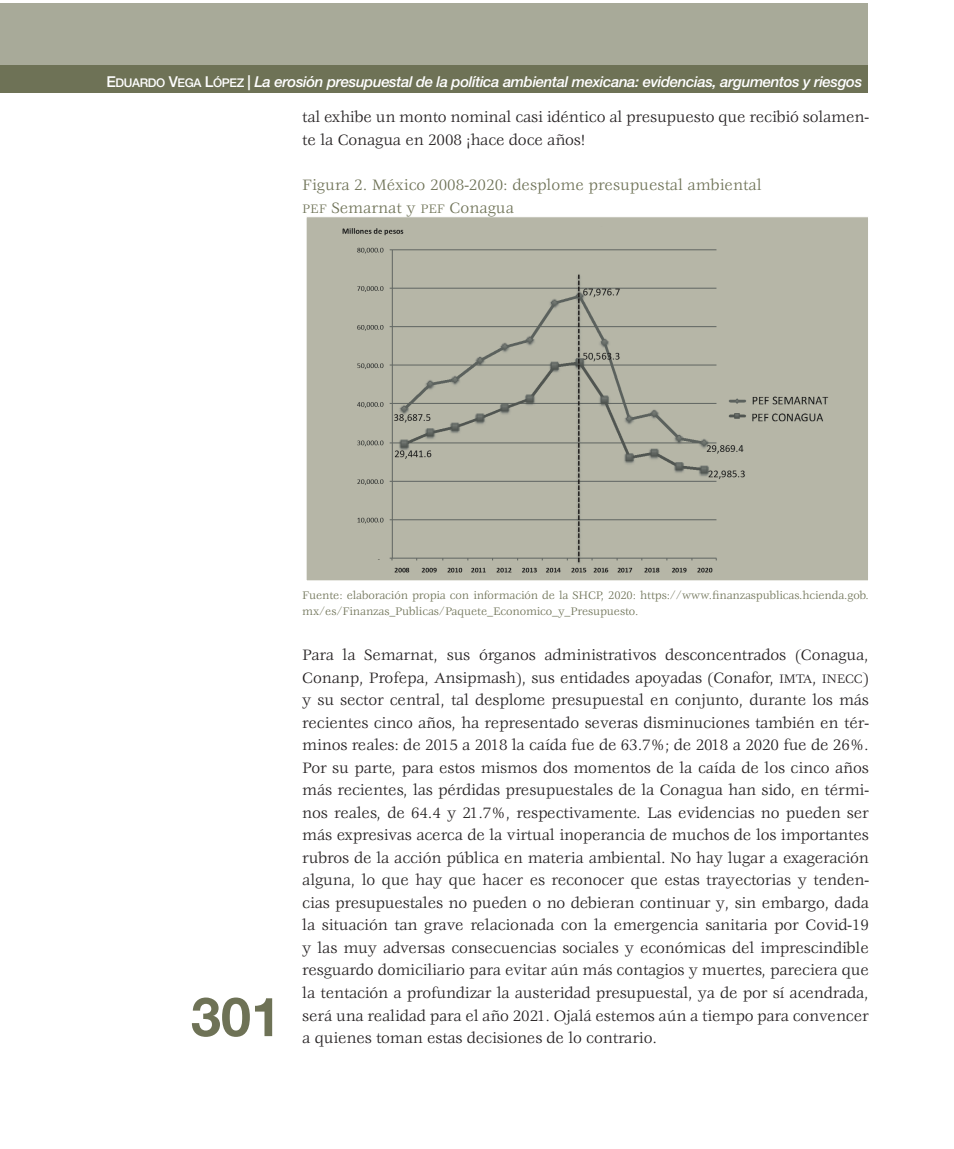
<style>
.page{position:relative;width:954px;height:1149px;background:#fff}
.page>*{position:absolute;margin:0;border:0;box-sizing:border-box;transform-origin:0 0}
.t1{font:700 54px "Helvetica Neue LT Std";color:#6e7256}
.INICIO_TXT{font:16.5px/22.5px "Veljovic";letter-spacing:-.01em;color:#231f20}
.SUBTITULO{font:16.5px/22.5px "Veljovic";color:#6e7256}
.t2{font:italic 500 15px "Helvetica Neue LT Std";letter-spacing:-.025em;color:#fff}
.PIE_PAG{font:12px/16.5px "Veljovic";letter-spacing:-.01em;color:#6e7256}
.s1{font-family:"Helvetica Neue LT Std Md SC800";font-weight:400;font-style:normal}
.s2{font-family:"Helvetica Neue LT Std Md SC800";font-weight:400;font-style:normal;font-size:12px}
.s3{font-size:13.5px}
</style>
<div class="page">
<div style="left:0;top:3px;width:867px;height:67px;background:#a8aa99"></div>
<div style="left:0;top:66px;width:867px;height:27px;background:#6e7256"></div>
<div style="left:306px;top:216px;width:563px;height:365px;background:#b6b6a7;border:1px solid #fff"></div>
<p class="t2" style="left:106px;top:72px;width:757px"><span class="s1">E</span><span class="s2">DUARDO</span> <span class="s1">V</span><span class="s2">EGA</span> <span class="s1">L</span><span class="s2">ÓPEZ</span> | La erosión presupuestal de la política ambiental mexicana: evidencias, argumentos y riesgos</p>
<p class="INICIO_TXT" style="left:302px;top:107px;width:568px">tal exhibe un monto nominal casi idéntico al presupuesto que recibió solamen&shy;te la Conagua en 2008 ¡hace doce años!</p>
<p class="SUBTITULO" style="left:302px;top:174px;width:461px">Figura 2. México 2008-2020: desplome presupuestal ambiental<br><span class="s3">PEF</span> Semarnat y <span class="s3">PEF</span> Conagua</p>
<h1 class="t1" style="left:191px;top:983px;width:92px">301</h1>
<p class="PIE_PAG" style="left:302px;top:587px;width:568px">Fuente: elaboración propia con información de la SHCP, 2020: https://www.finanzaspublicas.hcienda.gob. mx/es/Finanzas_Publicas/Paquete_Economico_y_Presupuesto.</p>
<p class="INICIO_TXT" style="left:302px;top:644px;width:568px;text-align:justify">Para la Semarnat, sus órganos administrativos desconcentrados (Conagua, Conanp, Profepa, Ansipmash), sus entidades apoyadas (Conafor, <span class="s3">IMTA</span>, <span class="s3">INECC</span>) y su sector central, tal desplome presupuestal en conjunto, durante los más recientes cinco años, ha representado severas disminuciones también en tér&shy;minos reales: de 2015 a 2018 la caída fue de 63.7%; de 2018 a 2020 fue de 26%.<br>Por su parte, para estos mismos dos momentos de la caída de los cinco años más recientes, las pérdidas presupuestales de la Conagua han sido, en térmi&shy;nos reales, de 64.4 y 21.7%, respectivamente. Las evidencias no pueden ser más expresivas acerca de la virtual inoperancia de muchos de los importantes rubros de la acción pública en materia ambiental. No hay lugar a exageración alguna, lo que hay que hacer es reconocer que estas trayectorias y tenden&shy;cias presupuestales no pueden o no debieran continuar y, sin embargo, dada la situación tan grave relacionada con la emergencia sanitaria por Covid-19 y las muy adversas consecuencias sociales y económicas del imprescindible resguardo domiciliario para evitar aún más contagios y muertes, pareciera que la tentación a profundizar la austeridad presupuestal, ya de por sí acendrada, será una realidad para el año 2021. Ojalá estemos aún a tiempo para convencer a quienes toman estas decisiones de lo contrario.</p>
</div>
